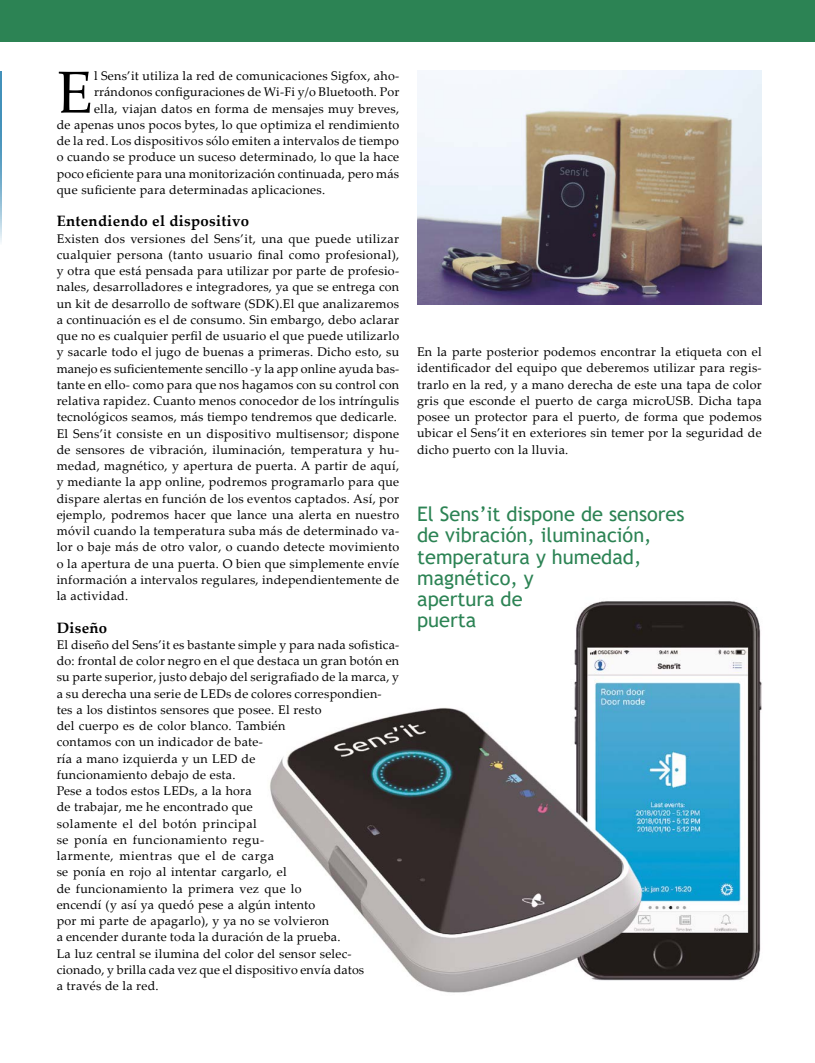
<style>
.page{position:relative;width:815px;height:1063px;background:#fff}
.page>*{position:absolute;margin:0;border:0;box-sizing:border-box;transform-origin:0 0}
.t1{font:59.12px "Palatino Linotype";color:#000}
.t2{font:20px/21.2px "Trebuchet MS";color:#2c8354}
.t3{font:700 15px "Palatino Linotype";letter-spacing:.02em;color:#000}
.t4{font:12.5px/16.2px "Palatino Linotype";letter-spacing:.02em;color:#000}
</style>
<div class="page">
<div style="left:0;top:0;width:815px;height:41px;background:#2c8354"></div>
<img style="left:270px;top:601px;width:492px;height:392px">
<hr style="left:0;top:71px;width:2px;height:174px;background:#4291ba">
<img style="left:417px;top:71px;width:345px;height:234px">
<h1 class="t1" style="left:57px;top:50px;width:38px">E</h1>
<p class="t4" style="left:94px;top:67px;width:307px">l Sens’it utiliza la red de comunicaciones Sigfox, aho-</p>
<p class="t4" style="left:94px;top:83px;width:307px">rrándonos configuraciones de Wi-Fi y/o Bluetooth. Por</p>
<p class="t4" style="left:94px;top:100px;width:307px">ella, viajan datos en forma de mensajes muy breves,</p>
<p class="t4" style="left:57px;top:116px;width:344px">de apenas unos pocos bytes, lo que optimiza el rendimiento</p>
<p class="t4" style="left:57px;top:132px;width:344px">de la red. Los dispositivos sólo emiten a intervalos de tiempo</p>
<p class="t4" style="left:57px;top:148px;width:344px">o cuando se produce un suceso determinado, lo que la hace</p>
<p class="t4" style="left:57px;top:165px;width:344px">poco eficiente para una monitorización continuada, pero más</p>
<p class="t4" style="left:57px;top:181px;width:270px">que suficiente para determinadas aplicaciones.</p>
<p class="t3" style="left:57px;top:211px;width:194px">Entendiendo el dispositivo</p>
<p class="t4" style="left:57px;top:230px;width:344px">Existen dos versiones del Sens’it, una que puede utilizar cualquier persona (tanto usuario final como profesional), y otra que está pensada para utilizar por parte de profesio&shy;nales, desarrolladores e integradores, ya que se entrega con un kit de desarrollo de software (SDK).El que analizaremos a continuación es el de consumo. Sin embargo, debo aclarar que no es cualquier perfil de usuario el que puede utilizarlo y sacarle todo el jugo de buenas a primeras. Dicho esto, su manejo es suficientemente sencillo -y la app online ayuda bas&shy;tante en ello- como para que nos hagamos con su control con relativa rapidez. Cuanto menos conocedor de los intríngulis tecnológicos seamos, más tiempo tendremos que dedicarle.<br>El Sens’it consiste en un dispositivo multisensor; dispone de sensores de vibración, iluminación, temperatura y hu&shy;medad, magnético, y apertura de puerta. A partir de aquí, y mediante la app online, podremos programarlo para que dispare alertas en función de los eventos captados. Así, por ejemplo, podremos hacer que lance una alerta en nuestro móvil cuando la temperatura suba más de determinado va&shy;lor o baje más de otro valor, o cuando detecte movimiento o la apertura de una puerta. O bien que simplemente envíe información a intervalos regulares, independientemente de la actividad.</p>
<p class="t3" style="left:57px;top:617px;width:52px">Diseño</p>
<p class="t4" style="left:57px;top:636px;width:344px">El diseño del Sens’it es bastante simple y para nada sofistica&shy;do: frontal de color negro en el que destaca un gran botón en su parte superior, justo debajo del serigrafiado de la marca, y a su derecha una serie de LEDs de colores correspondien&shy;tes a los distintos sensores que posee. El resto<br>del cuerpo es de color blanco. También<br>contamos con un indicador de bate-<br>ría a mano izquierda y un LED de<br>funcionamiento debajo de esta.<br>Pese a todos estos LEDs, a la hora<br>de trabajar, me he encontrado que<br>solamente el del botón principal<br>se ponía en funcionamiento regu-<br>larmente, mientras que el de carga<br>se ponía en rojo al intentar cargarlo, el<br>de funcionamiento la primera vez que lo<br>encendí (y así ya quedó pese a algún intento<br>por mi parte de apagarlo), y ya no se volvieron<br>a encender durante toda la duración de la prueba.<br>La luz central se ilumina del color del sensor selec&shy;cionado, y brilla cada vez que el dispositivo envía datos<br>a través de la red.</p>
<p class="t4" style="left:417px;top:343px;width:346px;text-align:justify">En la parte posterior podemos encontrar la etiqueta con el identificador del equipo que deberemos utilizar para regis&shy;trarlo en la red, y a mano derecha de este una tapa de color gris que esconde el puerto de carga microUSB. Dicha tapa posee un protector para el puerto, de forma que podemos ubicar el Sens’it en exteriores sin temer por la seguridad de dicho puerto con la lluvia.</p>
<h2 class="t2" style="left:417px;top:503px;width:269px">El Sens’it dispone de sensores de vibración, iluminación, temperatura y humedad, magnético, y<br>apertura de<br>puerta</h2>
</div>
